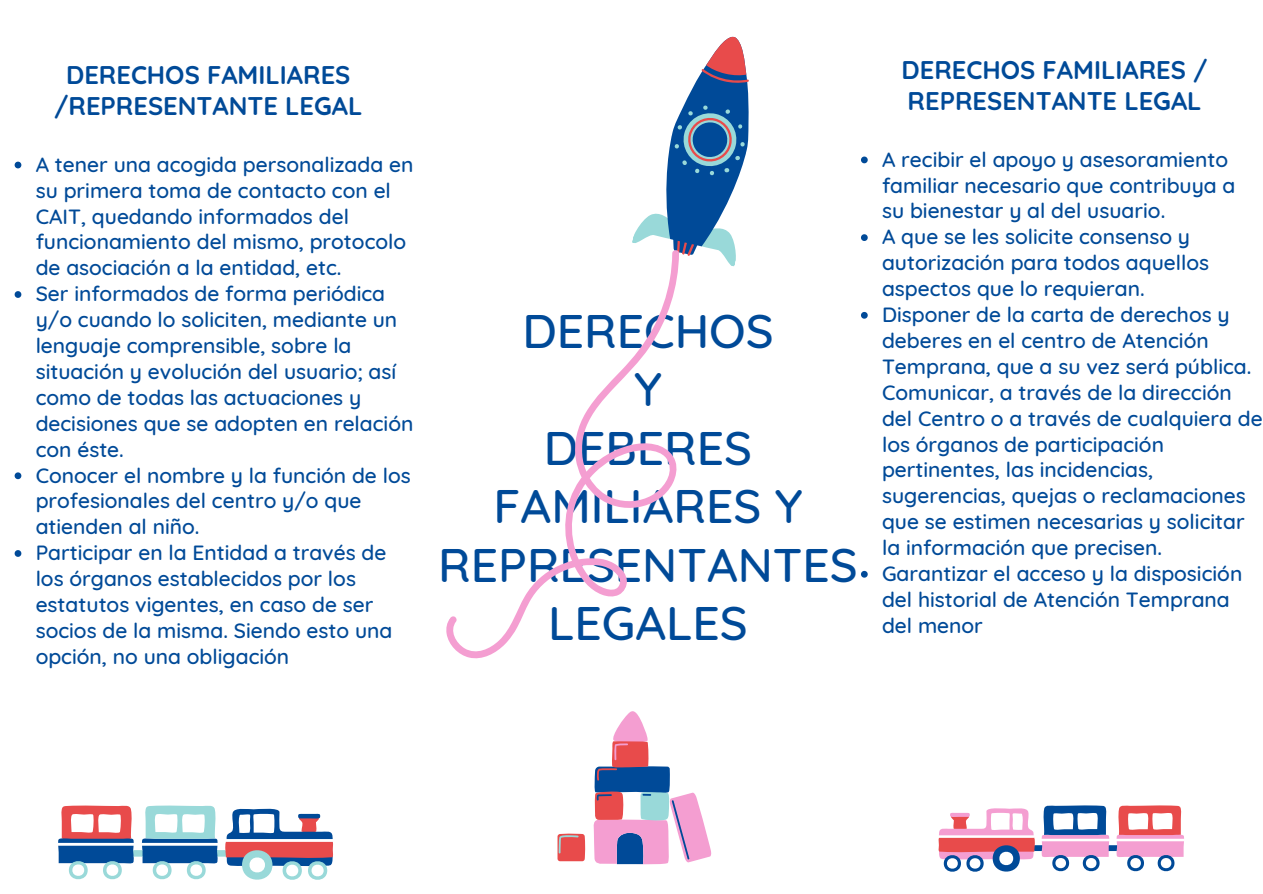
<style>
.page{position:relative;width:1263px;height:894px;background:#fff}
.page>*{position:absolute;margin:0;border:0;box-sizing:border-box;transform-origin:0 0}
.t1{font:500 48px/58.5px "Quicksand";color:#004a98;text-align:center}
.t2{font:700 25.5px/31.5px "Quicksand";color:#004a98;text-align:center}
.t3{font:500 21px/25.8px "Quicksand";color:#004a98}
</style>
<div class="page">
<svg style="left:632px;top:36px;width:117px;height:205px"></svg>
<svg style="left:446px;top:241px;width:290px;height:418px"></svg>
<svg style="left:15px;top:162px;width:6px;height:6px"></svg>
<svg style="left:15px;top:291px;width:6px;height:7px"></svg>
<svg style="left:15px;top:472px;width:6px;height:7px"></svg>
<svg style="left:15px;top:550px;width:6px;height:6px"></svg>
<svg style="left:861px;top:156px;width:7px;height:7px"></svg>
<svg style="left:861px;top:234px;width:7px;height:7px"></svg>
<svg style="left:861px;top:312px;width:7px;height:6px"></svg>
<svg style="left:861px;top:570px;width:7px;height:7px"></svg>
<svg style="left:938px;top:805px;width:246px;height:66px"></svg>
<hr style="left:937px;top:835px;width:98px;height:2px;background:#fff">
<hr style="left:1115px;top:838px;width:70px;height:3px;background:#fff">
<hr style="left:1040px;top:838px;width:70px;height:3px;background:#fff">
<svg style="left:58px;top:805px;width:275px;height:74px"></svg>
<hr style="left:225px;top:838px;width:109px;height:3px;background:#fff">
<hr style="left:57px;top:842px;width:78px;height:3px;background:#fff">
<hr style="left:141px;top:842px;width:78px;height:3px;background:#fff">
<svg style="left:557px;top:711px;width:154px;height:153px"></svg>
<p class="t2" style="left:54px;top:59px;width:310px">DERECHOS FAMILIARES /REPRESENTANTE LEGAL</p>
<p class="t3" style="left:36px;top:151px;width:379px">A tener una acogida personalizada en su primera toma de contacto con el CAIT, quedando informados del funcionamiento del mismo, protocolo de asociación a la entidad, etc.</p>
<p class="t3" style="left:36px;top:280px;width:379px">Ser informados de forma periódica y/o cuando lo soliciten, mediante un lenguaje comprensible, sobre la situación y evolución del usuario; así como de todas las actuaciones y decisiones que se adopten en relación con éste.</p>
<p class="t3" style="left:36px;top:461px;width:377px">Conocer el nombre y la función de los profesionales del centro y/o que atienden al niño.</p>
<p class="t3" style="left:36px;top:539px;width:358px">Participar en la Entidad a través de los órganos establecidos por los estatutos vigentes, en caso de ser socios de la misma. Siendo esto una opción, no una obligación</p>
<h2 class="t1" style="left:438px;top:300px;width:421px">DERECHOS<br>Y<br>DEBERES<br>FAMILIARES Y<br>REPRESENTANTES<br>LEGALES</h2>
<h2 class="t2" style="left:902px;top:53px;width:307px;text-align:left">DERECHOS FAMILIARES /<br>REPRESENTANTE LEGAL</h2>
<p class="t3" style="left:882px;top:146px;width:355px">A recibir el apoyo y asesoramiento familiar necesario que contribuya a su bienestar y al del usuario.</p>
<p class="t3" style="left:882px;top:223px;width:329px">A que se les solicite consenso y autorización para todos aquellos aspectos que lo requieran.</p>
<p class="t3" style="left:882px;top:301px;width:382px">Disponer de la carta de derechos y deberes en el centro de Atención Temprana, que a su vez será pública.<br>Comunicar, a través de la dirección del Centro o a través de cualquiera de los órganos de participación pertinentes, las incidencias, sugerencias, quejas o reclamaciones que se estimen necesarias y solicitar la información que precisen.</p>
<p class="t3" style="left:882px;top:560px;width:362px">Garantizar el acceso y la disposición del historial de Atención Temprana del menor</p>
</div>
